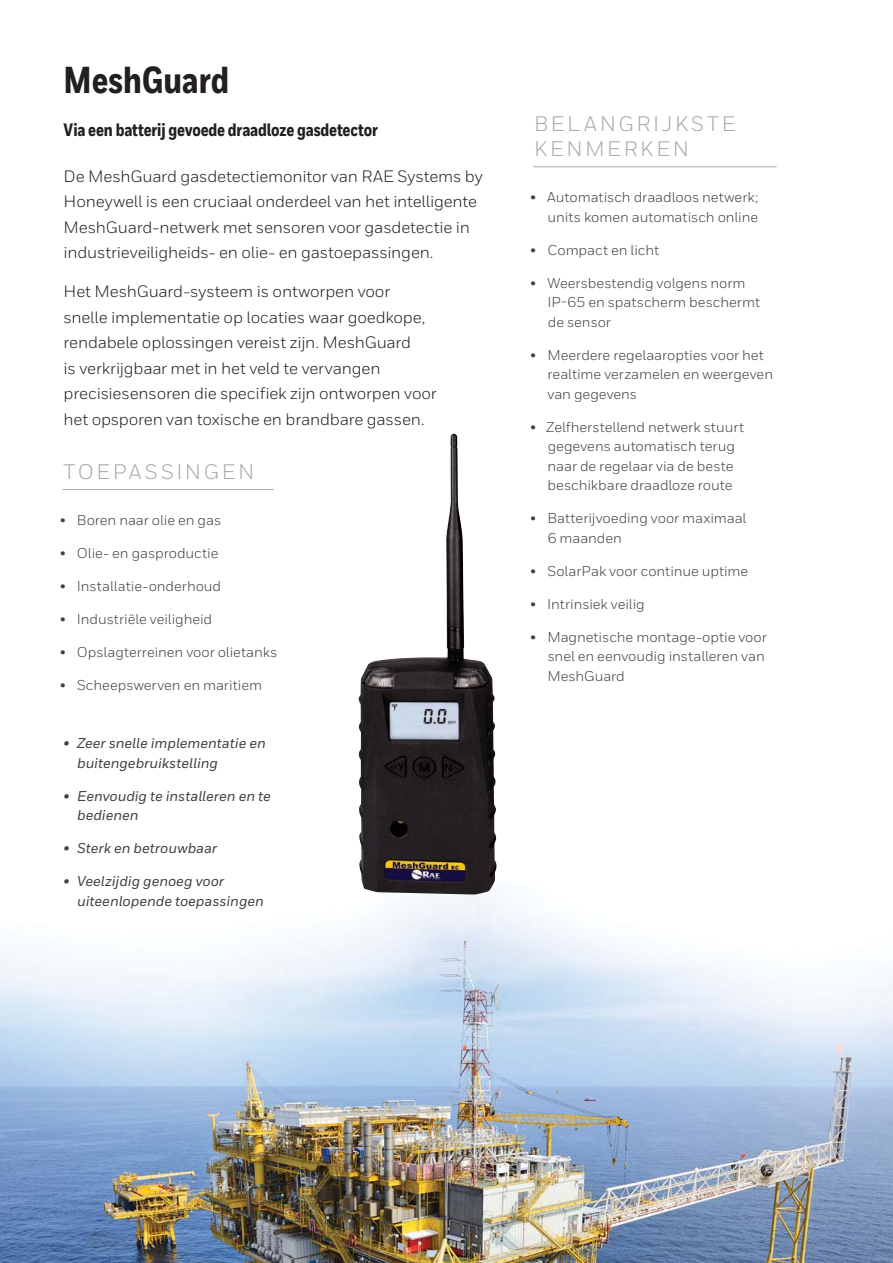
<style>
.page{position:relative;width:893px;height:1263px;background:#fff}
.page>*{position:absolute;margin:0;border:0;box-sizing:border-box;transform-origin:0 0}
.t1{font:800 37.5px "Honeywell Cond";color:#231f20}
.t2{font:21px/25.5px "Honeywell Sans";letter-spacing:.125em;color:#a7a9ac}
.t3{font:800 18px "Honeywell Cond";letter-spacing:-.01em;color:#231f20}
.t4{font:16.5px/25.5px "Honeywell Sans";letter-spacing:-.01em;color:#231f20}
.t5{font:14.25px/19.5px "Honeywell Sans";letter-spacing:-.005em;color:#404041}
.t6{font:italic 500 14.25px/19.5px "Honeywell Sans";color:#404041}
</style>
<div class="page">
<img style="left:0;top:895px;width:892px;height:368px">
<img style="left:358px;top:434px;width:138px;height:461px">
<hr style="left:533px;top:166px;width:243px;height:1px;background:#a7a9ac">
<hr style="left:63px;top:489px;width:211px;height:1px;background:#a7a9ac">
<h1 class="t1" style="left:64px;top:66px;width:167px">MeshGuard</h1>
<p class="t3" style="left:64px;top:123px;width:316px">Via een batterij gevoede draadloze gasdetector</p>
<p class="t4" style="left:64px;top:164px;width:420px">De MeshGuard gasdetectiemonitor van RAE Systems by Honeywell is een cruciaal onderdeel van het intelligente MeshGuard-netwerk met sensoren voor gasdetectie in industrieveiligheids- en olie- en gastoepassingen.</p>
<p class="t4" style="left:64px;top:280px;width:374px">Het MeshGuard-systeem is ontworpen voor snelle implementatie op locaties waar goedkope, rendabele oplossingen vereist zijn. MeshGuard<br>is verkrijgbaar met in het veld te vervangen precisiesensoren die specifiek zijn ontworpen voor het opsporen van toxische en brandbare gassen.</p>
<h2 class="t2" style="left:64px;top:461px;width:192px">TOEPASSINGEN</h2>
<p class="t5" style="left:60px;top:511px;width:163px">• Boren naar olie en gas</p>
<p class="t5" style="left:60px;top:544px;width:160px">• Olie- en gasproductie</p>
<p class="t5" style="left:60px;top:577px;width:163px">• Installatie-onderhoud</p>
<p class="t5" style="left:60px;top:610px;width:154px">• Industriële veiligheid</p>
<p class="t5" style="left:60px;top:643px;width:219px">• Opslagterreinen voor olietanks</p>
<p class="t5" style="left:60px;top:676px;width:204px">• Scheepswerven en maritiem</p>
<p class="t6" style="left:77px;top:735px;width:190px;text-indent:-13px">• Zeer snelle implementatie en buitengebruikstelling</p>
<p class="t6" style="left:77px;top:787px;width:195px;text-indent:-13px">• Eenvoudig te installeren en te bedienen</p>
<p class="t6" style="left:64px;top:840px;width:155px">• Sterk en betrouwbaar</p>
<p class="t6" style="left:77px;top:873px;width:188px;text-indent:-13px">• Veelzijdig genoeg voor uiteenlopende toepassingen</p>
<h2 class="t2" style="left:534px;top:113px;width:203px">BELANGRIJKSTE<br>KENMERKEN</h2>
<p class="t5" style="left:530px;top:189px;width:229px;text-align:right">• Automatisch draadloos netwerk; units komen automatisch online</p>
<p class="t5" style="left:530px;top:241px;width:130px">• Compact en licht</p>
<p class="t5" style="left:547px;top:274px;width:214px;text-indent:-17px">• Weersbestendig volgens norm<br>IP-65 en spatscherm beschermt de sensor</p>
<p class="t5" style="left:547px;top:346px;width:227px;text-indent:-17px">• Meerdere regelaaropties voor het realtime verzamelen en weergeven van gegevens</p>
<p class="t5" style="left:530px;top:418px;width:215px;text-align:center">• Zelfherstellend netwerk stuurt gegevens automatisch terug naar de regelaar via de beste beschikbare draadloze route</p>
<p class="t5" style="left:547px;top:510px;width:200px;text-indent:-17px">• Batterijvoeding voor maximaal<br>6 maanden</p>
<p class="t5" style="left:530px;top:562px;width:219px">• SolarPak voor continue uptime</p>
<p class="t5" style="left:530px;top:595px;width:116px">• Intrinsiek veilig</p>
<p class="t5" style="left:547px;top:628px;width:221px;text-indent:-17px">• Magnetische montage-optie voor snel en eenvoudig installeren van<br>MeshGuard</p>
</div>
